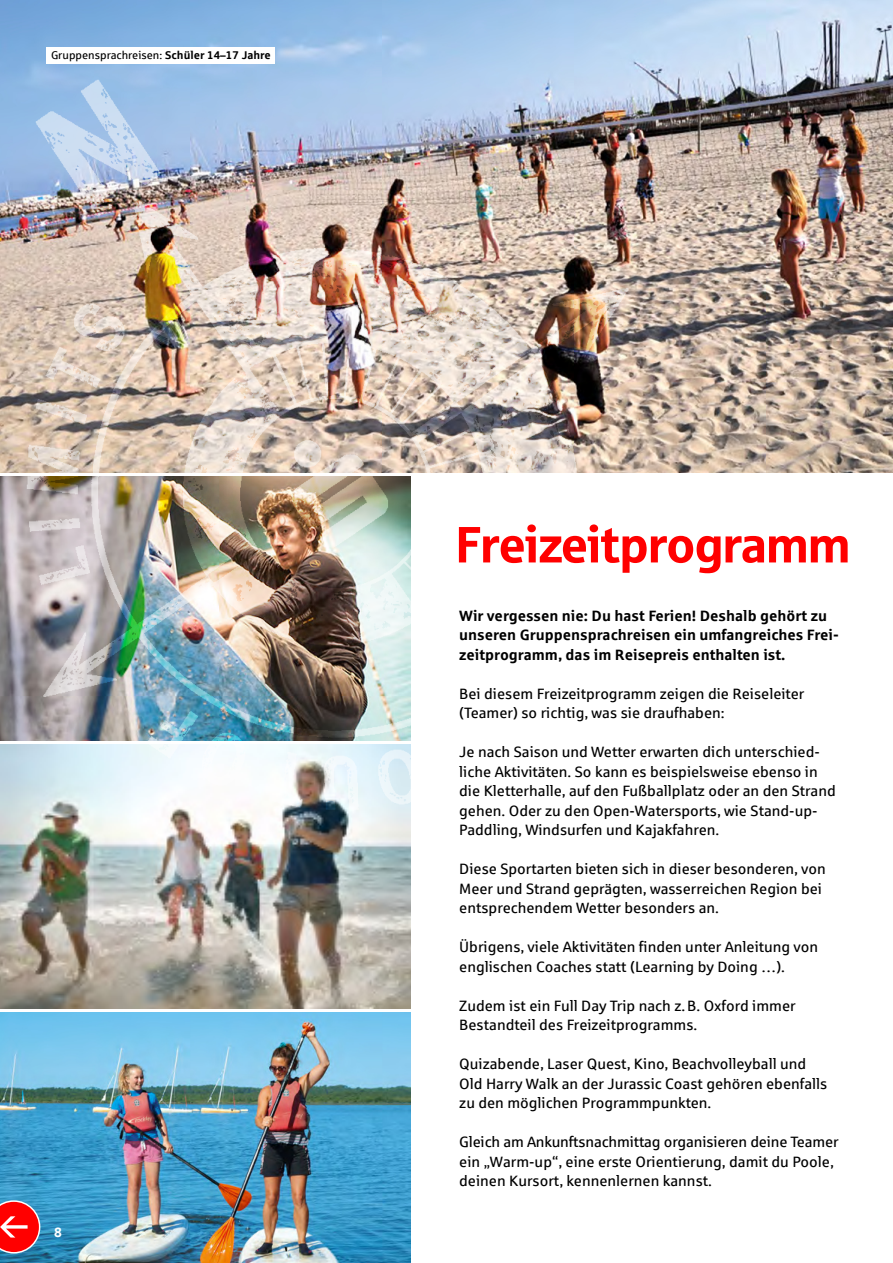
<style>
.page{position:relative;width:893px;height:1263px;background:#fff}
.page>*{position:absolute;margin:0;border:0;box-sizing:border-box;transform-origin:0 0}
.t1{font:51px "Sparkasse Head";color:#f00}
.t2{font:15px/19.5px "Sparkasse Rg";color:#000}
.t3{font:700 15px/19.5px "Sparkasse Rg";color:#000}
.t4{font:700 13.5px "Sparkasse Rg";color:#fff}
.t5{font:11.25px "Sparkasse Rg";color:#000}
.s1{font-weight:700}
</style>
<div class="page">
<img style="left:0;top:0;width:893px;height:473px">
<img style="left:0;top:836px;width:411px;height:172px">
<img style="left:0;top:1013px;width:411px;height:250px">
<img style="left:0;top:53px;width:663px;height:783px">
<div style="left:47px;top:47px;width:228px;height:17px;background:#fff"></div>
<svg style="left:0;top:1200px;width:40px;height:53px;background:#df3c43"></svg>
<p class="t5" style="left:51px;top:51px;width:221px">Gruppensprachreisen: <span class="s1">Schüler 14–17 Jahre</span></p>
<p class="t4" style="left:54px;top:1227px;width:9px">8</p>
<h1 class="t1" style="left:456px;top:524px;width:395px">Freizeitprogramm</h1>
<p class="t3" style="left:459px;top:607px;width:381px">Wir vergessen nie: Du hast Ferien! Deshalb gehört zu unseren Gruppensprachreisen ein umfangreiches Frei&shy;zeitprogramm, das im Reisepreis enthalten ist.</p>
<p class="t2" style="left:459px;top:685px;width:347px">Bei diesem Freizeitprogramm zeigen die Reiseleiter (Teamer) so richtig, was sie draufhaben:</p>
<p class="t2" style="left:459px;top:744px;width:378px">Je nach Saison und Wetter erwarten dich unterschied&shy;liche Aktivitäten. So kann es beispielsweise ebenso in die Kletterhalle, auf den Fußballplatz oder an den Strand gehen. Oder zu den Open-Watersports, wie Stand-up-Paddling, Windsurfen und Kajakfahren.</p>
<p class="t2" style="left:459px;top:861px;width:368px">Diese Sportarten bieten sich in dieser besonderen, von<br>Meer und Strand geprägten, wasserreichen Region bei entsprechendem Wetter besonders an.</p>
<p class="t2" style="left:459px;top:939px;width:360px">Übrigens, viele Aktivitäten finden unter Anleitung von englischen Coaches statt (Learning by Doing …).</p>
<p class="t2" style="left:459px;top:997px;width:338px">Zudem ist ein Full Day Trip nach z. B. Oxford immer<br>Bestandteil des Freizeitprogramms.</p>
<p class="t2" style="left:459px;top:1056px;width:370px">Quizabende, Laser Quest, Kino, Beachvolleyball und<br>Old Harry Walk an der Jurassic Coast gehören ebenfalls zu den möglichen Programmpunkten.</p>
<p class="t2" style="left:459px;top:1134px;width:381px">Gleich am Ankunftsnachmittag organisieren deine Teamer ein „Warm-up“, eine erste Orientierung, damit du Poole, deinen Kursort, kennenlernen kannst.</p>
</div>
